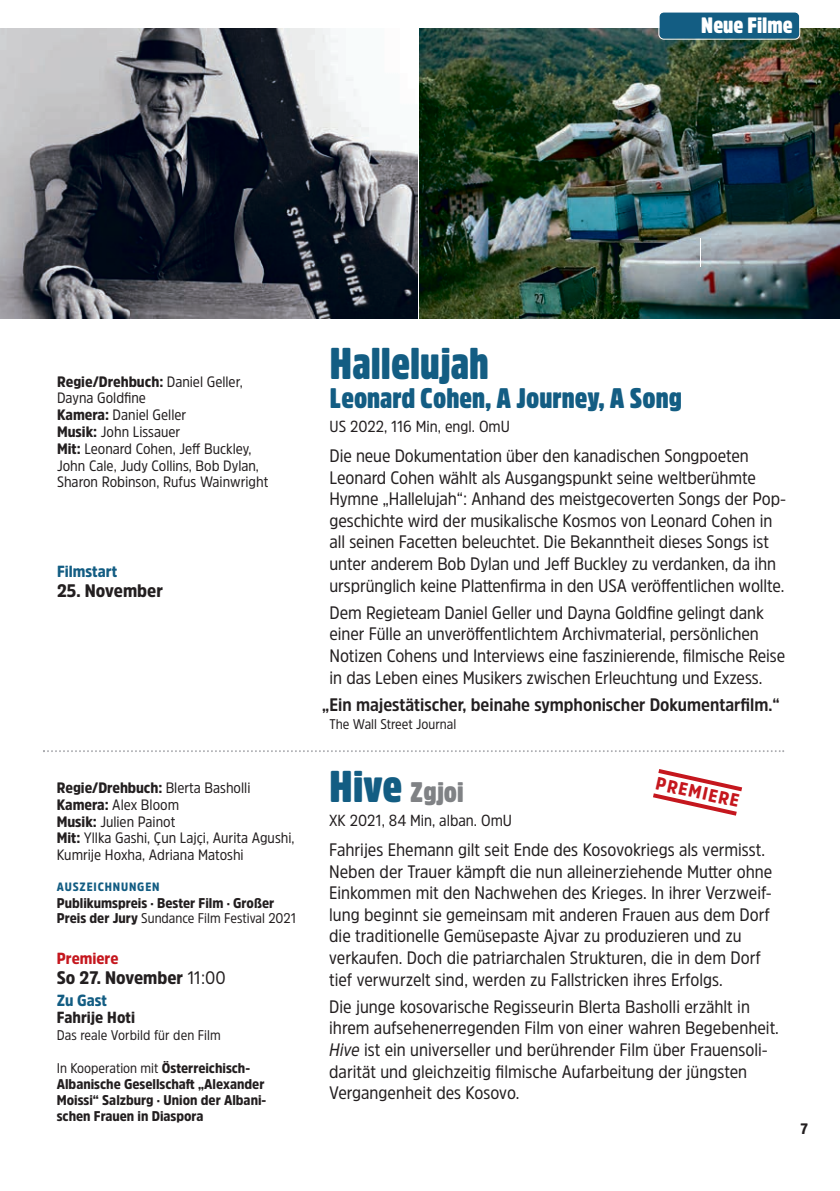
<style>
.page{position:relative;width:840px;height:1191px;background:#fff}
.page>*{position:absolute;margin:0;border:0;box-sizing:border-box;transform-origin:0 0}
.t1{font:900 44px "Amsi Pro Cond";color:#135d83;scale:.96 1}
.t2{font:900 28px "Amsi Pro Cond";color:#135d83}
.t3{font:900 28px "Amsi Pro Cond";color:#808285}
.t4{font:900 22px "Amsi Pro Cond";color:#fff}
.t5{font:18px/21.6px "Amsi Pro Narw";letter-spacing:-.005em;color:#231f20}
.t6{font:700 18px "Amsi Pro Narw";color:#231f20}
.t7{font:900 18px "Amsi Pro Narw";color:#231f20}
.t8{font:900 18px "Amsi Pro Narw";color:#c5171e}
.t9{font:16px "Amsi Pro Narw";color:#231f20}
.t10{font:900 16px "Amsi Pro Narw";color:#135d83}
.t11{font:900 16px "Amsi Pro Narw";color:#231f20}
.t12{font:900 16px "Amsi Pro Narw";color:#c5171e}
.t13{font:15px/16.8px "Amsi Pro Narw";color:#231f20}
.t14{font:900 15px "Amsi Pro Narw";color:#231f20}
.t15{font:900 14px/16px "Amsi Pro Narw";color:#231f20}
.t16{font:14px "Amsi Pro Narw";color:#231f20}
.t17{font:900 12px "Amsi Pro Narw";letter-spacing:.07em;color:#135d83}
.s1{font-weight:900}
.s2{font-weight:400}
.s3{font-size:44px;color:#135d83}
.s4{font-style:italic}
</style>
<div class="page">
<img style="left:1px;top:28px;width:416px;height:290px">
<img style="left:420px;top:28px;width:419px;height:290px">
<svg style="left:43px;top:750px;width:740px;height:2px"></svg>
<svg style="left:699px;top:239px;width:1px;height:28px"></svg>
<svg style="left:658px;top:12px;width:141px;height:28px;background:#236789"></svg>
<img style="left:0;top:28px;width:1px;height:290px">
<svg style="left:653px;top:769px;width:90px;height:47px"></svg>
<p class="t4" style="left:700px;top:17px;width:93px">Neue Filme</p>
<p class="t13" style="left:57px;top:374px;width:213px"><span class="s1">Regie/Drehbuch:</span> Daniel Geller,<br>Dayna Goldfine<br><span class="s1">Kamera:</span> Daniel Geller<br><span class="s1">Musik:</span> John Lissauer<br><span class="s1">Mit:</span> Leonard Cohen, Jeff Buckley,<br>John Cale, Judy Collins, Bob Dylan,<br>Sharon Robinson, Rufus Wainwright</p>
<p class="t10" style="left:57px;top:565px;width:62px">Filmstart</p>
<p class="t7" style="left:57px;top:584px;width:107px">25. November</p>
<p class="t13" style="left:57px;top:780px;width:239px"><span class="s1">Regie/Drehbuch:</span> Blerta Basholli<br><span class="s1">Kamera:</span> Alex Bloom<br><span class="s1">Musik:</span> Julien Painot<br><span class="s1">Mit:</span> Yllka Gashi, Çun Lajçi, Aurita Agushi,<br>Kumrije Hoxha, Adriana Matoshi</p>
<p class="t17" style="left:57px;top:882px;width:104px">AUSZEICHNUNGEN</p>
<p class="t15" style="left:57px;top:896px;width:241px;line-height:15.2px">Publikumspreis · Bester Film · Großer<br>Preis der Jury <span class="s2">Sundance Film Festival 2021</span></p>
<p class="t12" style="left:57px;top:952px;width:63px">Premiere</p>
<p class="t7" style="left:57px;top:971px;width:170px">So 27. November <span class="s2">11:00</span></p>
<p class="t10" style="left:57px;top:995px;width:52px">Zu Gast</p>
<p class="t11" style="left:57px;top:1011px;width:80px">Fahrije Hoti</p>
<p class="t16" style="left:57px;top:1030px;width:165px">Das reale Vorbild für den Film</p>
<p class="t15" style="left:57px;top:1060px;width:211px"><span class="s2">In Kooperation mit</span> Österreichisch-Albanische Gesellschaft „Alexander Moissi“ Salzburg · Union der Albani&shy;schen Frauen in Diaspora</p>
<h1 class="t1" style="left:329px;top:347px;width:167px">Hallelujah</h1>
<h2 class="t2" style="left:329px;top:388px;width:353px">Leonard Cohen, A Journey, A Song</h2>
<p class="t9" style="left:329px;top:420px;width:182px">US 2022, 116 Min, engl. OmU</p>
<p class="t5" style="left:329px;top:446px;width:457px">Die neue Dokumentation über den kanadischen Songpoeten Leonard Cohen wählt als Ausgangspunkt seine weltberühmte Hymne „Hallelujah“: Anhand des meistgecoverten Songs der Pop&shy;geschichte wird der musikalische Kosmos von Leonard Cohen in all seinen Facetten beleuchtet. Die Bekanntheit dieses Songs ist unter anderem Bob Dylan und Jeff Buckley zu verdanken, da ihn ursprünglich keine Plattenfirma in den USA veröffentlichen wollte.</p>
<p class="t5" style="left:329px;top:603px;width:457px">Dem Regieteam Daniel Geller und Dayna Goldfine gelingt dank einer Fülle an unveröffentlichtem Archivmaterial, persönlichen Notizen Cohens und Interviews eine faszinierende, filmische Reise in das Leben eines Musikers zwischen Erleuchtung und Exzess.</p>
<p class="t6" style="left:322px;top:698px;width:458px">„Ein majestätischer, beinahe symphonischer Dokumentarfilm.“</p>
<p class="t16" style="left:329px;top:719px;width:128px">The Wall Street Journal</p>
<h2 class="t3" style="left:329px;top:782px;width:135px"><span class="s3">Hive</span> Zgjoi</h2>
<p class="t9" style="left:329px;top:814px;width:184px">XK 2021, 84 Min, alban. OmU</p>
<p class="t5" style="left:329px;top:840px;width:444px">Fahrijes Ehemann gilt seit Ende des Kosovokriegs als vermisst.<br>Neben der Trauer kämpft die nun alleinerziehende Mutter ohne Einkommen mit den Nachwehen des Krieges. In ihrer Verzweif&shy;lung beginnt sie gemeinsam mit anderen Frauen aus dem Dorf die traditionelle Gemüsepaste Ajvar zu produzieren und zu verkaufen. Doch die patriarchalen Strukturen, die in dem Dorf tief verwurzelt sind, werden zu Fallstricken ihres Erfolgs.</p>
<p class="t5" style="left:329px;top:996px;width:451px">Die junge kosovarische Regisseurin Blerta Basholli erzählt in ihrem aufsehenerregenden Film von einer wahren Begebenheit.<br><span class="s4">Hive</span> ist ein universeller und berührender Film über Frauensoli&shy;darität und gleichzeitig filmische Aufarbeitung der jüngsten Vergangenheit des Kosovo.</p>
<p class="t8" style="left:657px;top:776px;width:86px;rotate:13deg">PREMIERE</p>
<p class="t14" style="left:800px;top:1123px;width:9px">7</p>
</div>
